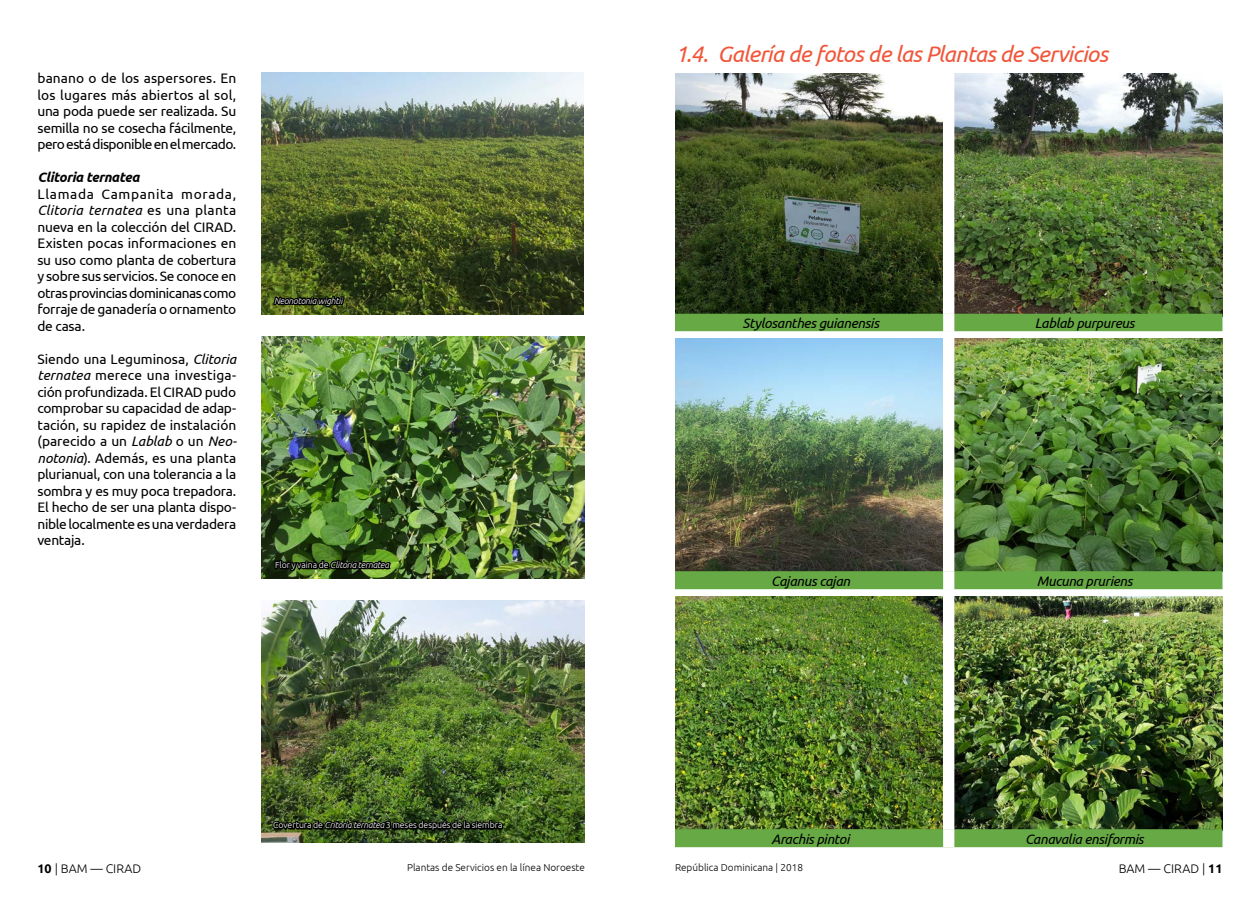
<style>
.page{position:relative;width:1260px;height:900px;background:#fff}
.page>*{position:absolute;margin:0;border:0;box-sizing:border-box;transform-origin:0 0}
.t1{font:italic 22.5px "Ubuntu";letter-spacing:-.03em;color:#f1563b}
.t2{font:13.75px/16.5px "Ubuntu";letter-spacing:-.025em;color:#000;text-align:justify}
.t3{font:italic 13.75px "Ubuntu";letter-spacing:-.025em;color:#000}
.t4{font:italic 700 13.75px "Ubuntu";letter-spacing:-.025em;color:#000}
.t5{font:300 12.5px "Ubuntu";color:#000}
.t6{font:300 10px "Ubuntu";color:#000}
.t7{font:300 8.75px "Ubuntu";letter-spacing:-.005em;color:#fff}
.t8{font:italic 300 8.75px "Ubuntu";letter-spacing:-.015em;color:#fff}
.s1{font-style:italic}
.s2{font-style:normal}
.s3{font-weight:700}
</style>
<div class="page">
<img style="left:675px;top:74px;width:268px;height:240px">
<img style="left:955px;top:74px;width:267px;height:240px">
<img style="left:262px;top:73px;width:322px;height:241px">
<img style="left:675px;top:314px;width:547px;height:533px">
<div style="left:943px;top:314px;width:11px;height:17px;background:#fff"></div>
<div style="left:943px;top:331px;width:11px;height:240px;background:#fff"></div>
<div style="left:943px;top:571px;width:11px;height:18px;background:#fff"></div>
<div style="left:943px;top:589px;width:11px;height:240px;background:#fff"></div>
<div style="left:943px;top:829px;width:11px;height:18px;background:#fff"></div>
<svg style="left:272px;top:278px;width:75px;height:37px;background:#425118"></svg>
<img style="left:261px;top:337px;width:323px;height:241px">
<img style="left:261px;top:601px;width:323px;height:241px">
<svg style="left:273px;top:545px;width:119px;height:34px;background:#324c19"></svg>
<img style="left:271px;top:805px;width:234px;height:38px">
<p class="t2" style="left:38px;top:70px;width:200px">banano o de los aspersores. En los lugares más abiertos al sol, una poda puede ser realizada. Su semilla no se cosecha fácilmente, pero está disponible en el mercado.</p>
<p class="t4" style="left:38px;top:169px;width:104px">Clitoria ternatea</p>
<p class="t2" style="left:38px;top:185px;width:200px">Llamada Campanita morada, <span class="s1">Clitoria ternatea</span> es una planta nueva en la colección del CIRAD.<br>Existen pocas informaciones en su uso como planta de cobertura y sobre sus servicios. Se conoce en otras provincias dominicanas como forraje de ganadería o ornamento de casa.</p>
<p class="t2" style="left:38px;top:350px;width:201px">Siendo una Leguminosa, <span class="s1">Clitoria ternatea</span> merece una investiga&shy;ción profundizada. El CIRAD pudo comprobar su capacidad de adap&shy;tación, su rapidez de instalación (parecido a un <span class="s1">Lablab</span> o un <span class="s1">Neo&shy;notonia</span>). Además, es una planta plurianual, con una tolerancia a la sombra y es muy poca trepadora.<br>El hecho de ser una planta dispo&shy;nible localmente es una verdadera ventaja.</p>
<p class="t8" style="left:274px;top:296px;width:70px">Neonotonia wightii</p>
<p class="t8" style="left:275px;top:560px;width:115px"><span class="s2">Flor y vaina de</span> Clitoria ternatea</p>
<p class="t7" style="left:273px;top:820px;width:231px">Covertura de <span class="s1">Critoria ternatea</span> 3 meses después de la siembra</p>
<h1 class="t1" style="left:675px;top:41px;width:435px">1.4. Galería de fotos de las Plantas de Servicios</h1>
<p class="t3" style="left:743px;top:315px;width:138px">Stylosanthes guianensis</p>
<p class="t3" style="left:1035px;top:315px;width:101px">Lablab purpureus</p>
<p class="t3" style="left:771px;top:572px;width:80px">Cajanus cajan</p>
<p class="t3" style="left:1037px;top:572px;width:97px">Mucuna pruriens</p>
<p class="t3" style="left:772px;top:830px;width:79px">Arachis pintoi</p>
<p class="t3" style="left:1025px;top:830px;width:120px">Canavalia ensiformis</p>
<p class="t5" style="left:38px;top:861px;width:105px"><span class="s3">10</span> | BAM — CIRAD</p>
<p class="t6" style="left:407px;top:861px;width:179px">Plantas de Servicios en la línea Noroeste</p>
<p class="t6" style="left:675px;top:861px;width:130px">República Dominicana | 2018</p>
<p class="t5" style="left:1119px;top:861px;width:105px">BAM — CIRAD | <span class="s3">11</span></p>
</div>
